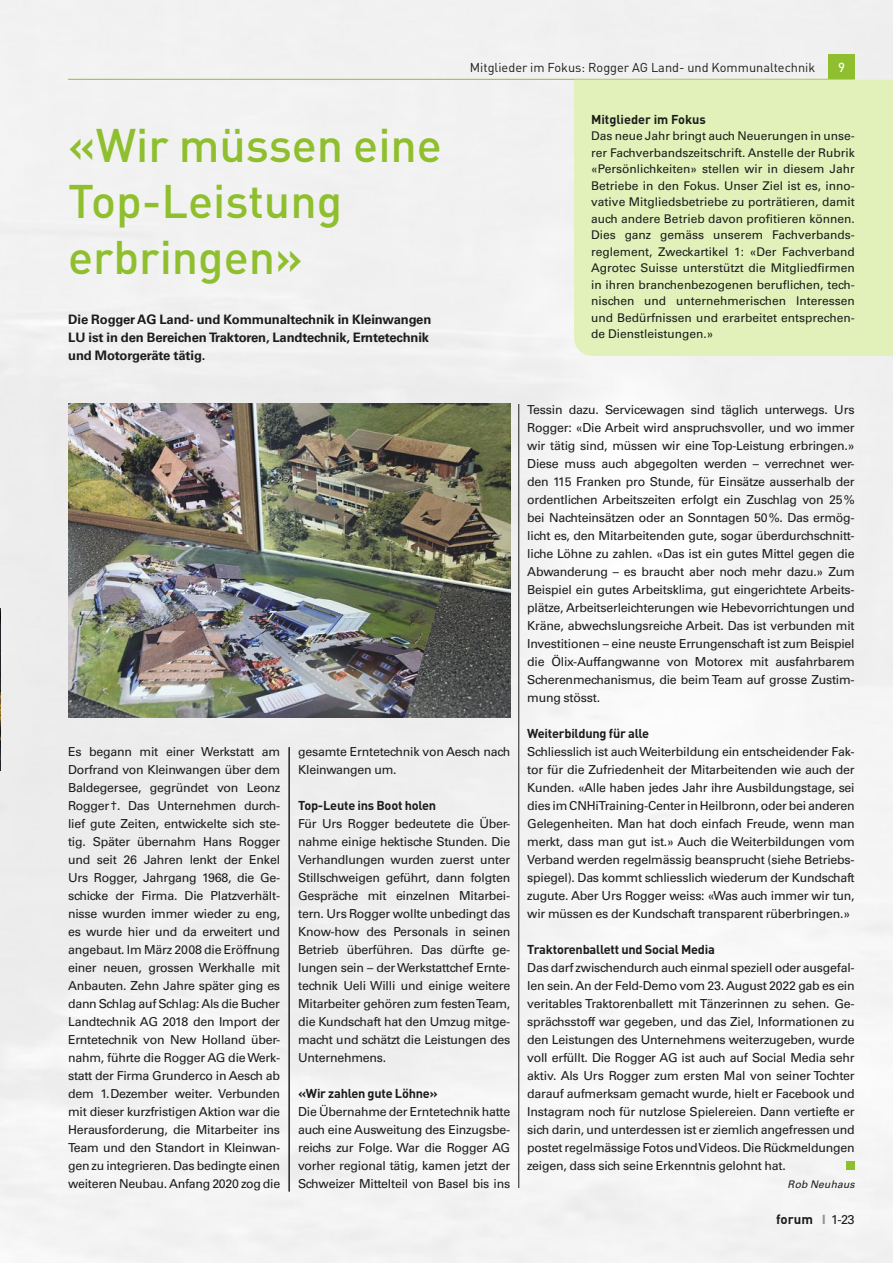
<style>
.page{position:relative;width:893px;height:1263px;background:#f2f2f2}
.page>*{position:absolute;margin:0;border:0;box-sizing:border-box;transform-origin:0 0}
.t1{font:500 46.5px/55.8px "DIN Pro";color:#8fbf2e}
.t2{font:700 13.35px "DIN Pro";color:#1c1c1c}
.t3{font:700 13.05px/18px "Univers LT Std";letter-spacing:-.01em;color:#1c1c1c}
.t4{font:500 13.05px "DIN Pro";color:#fff}
.t5{font:700 12.75px "DIN Pro";letter-spacing:-.02em;color:#1c1c1c}
.t6{font:12.75px "DIN Pro";color:#1c1c1c}
.t7{font:700 12.75px "DIN Pro";color:#1c1c1c}
.t8{font:12.3px/18px "Univers LT Std";letter-spacing:-.02em;color:#1c1c1c;text-align:justify}
.t9{font:12px/16.5px "Univers LT Std";color:#1c1c1c;text-align:justify}
.t10{font:italic 10.5px "Univers LT Std";letter-spacing:.02em;color:#1c1c1c}
.s1{font-family:"Univers LT Std";font-size:12.75px;color:#939393}
.s2{font-family:"Univers LT Std";font-weight:400;font-size:12.75px}
</style>
<div class="page">
<hr style="left:68px;top:79px;width:787px;height:1px;background:#8fbf2e">
<div style="left:828px;top:54px;width:27px;height:25px;background:#8fbf2e"></div>
<div style="left:574px;top:80px;width:319px;height:276px;background:#e1f1b9"></div>
<hr style="left:289px;top:747px;width:1px;height:444px;background:#1c1c1c">
<img style="left:68px;top:404px;width:442px;height:313px">
<div style="left:846px;top:1162px;width:9px;height:8px;background:#8fbf2e"></div>
<hr style="left:518px;top:404px;width:1px;height:784px;background:#1c1c1c">
<img style="left:0;top:609px;width:1px;height:162px">
<div style="left:0;top:798px;width:17px;height:19px;background:#ececec"></div>
<div style="left:0;top:355px;width:17px;height:20px;background:#efefef"></div>
<h1 class="t1" style="left:68px;top:123px;width:375px">«Wir müssen eine<br>Top-Leistung erbringen»</h1>
<p class="t3" style="left:68px;top:310px;width:365px">Die Rogger AG Land- und Kommunaltechnik in Kleinwangen<br>LU ist in den Bereichen Traktoren, Landtechnik, Erntetechnik und Motorgeräte tätig.</p>
<p class="t6" style="left:470px;top:59px;width:347px">Mitglieder im Fokus: Rogger AG Land- und Kommunaltechnik</p>
<p class="t4" style="left:838px;top:63px;width:8px">9</p>
<p class="t7" style="left:591px;top:112px;width:116px">Mitglieder im Fokus</p>
<p class="t9" style="left:591px;top:128px;width:265px">Das neue Jahr bringt auch Neuerungen in unse&shy;rer Fachverbandszeitschrift. Anstelle der Rubrik «Persönlichkeiten» stellen wir in diesem Jahr Betriebe in den Fokus. Unser Ziel ist es, inno&shy;vative Mitgliedsbetriebe zu porträtieren, damit auch andere Betrieb davon profitieren können.<br>Dies ganz gemäss unserem Fachverbands&shy;reglement, Zweckartikel 1: «Der Fachverband Agrotec Suisse unterstützt die Mitgliedfirmen in ihren branchenbezogenen beruflichen, tech&shy;nischen und unternehmerischen Interessen und Bedürfnissen und erarbeitet entsprechen&shy;de Dienstleistungen.»</p>
<p class="t8" style="left:68px;top:743px;width:214px">Es begann mit einer Werkstatt am Dorfrand von Kleinwangen über dem Baldegersee, gegründet von Leonz Rogger†. Das Unternehmen durch&shy;lief gute Zeiten, entwickelte sich ste&shy;tig. Später übernahm Hans Rogger und seit 26 Jahren lenkt der Enkel Urs Rogger, Jahrgang 1968, die Ge&shy;schicke der Firma. Die Platzverhält&shy;nisse wurden immer wieder zu eng, es wurde hier und da erweitert und angebaut. Im März 2008 die Eröffnung einer neuen, grossen Werkhalle mit Anbauten. Zehn Jahre später ging es dann Schlag auf Schlag: Als die Bucher Landtechnik AG 2018 den Import der Erntetechnik von New Holland über&shy;nahm, führte die Rogger AG dieWerk&shy;statt der Firma Grunderco in Aesch ab dem 1.Dezember weiter. Verbunden mit dieser kurzfristigen Aktion war die Herausforderung, die Mitarbeiter ins Team und den Standort in Kleinwan&shy;gen zu integrieren. Das bedingte einen weiteren Neubau. Anfang 2020 zog die</p>
<p class="t8" style="left:298px;top:743px;width:214px">gesamte Erntetechnik von Aesch nach<br>Kleinwangen um.</p>
<p class="t5" style="left:298px;top:798px;width:139px">Top-Leute ins Boot holen</p>
<p class="t8" style="left:298px;top:815px;width:214px">Für Urs Rogger bedeutete die Über&shy;nahme einige hektische Stunden. Die Verhandlungen wurden zuerst unter Stillschweigen geführt, dann folgten Gespräche mit einzelnen Mitarbei&shy;tern. Urs Rogger wollte unbedingt das Know-how des Personals in seinen Betrieb überführen. Das dürfte ge&shy;lungen sein – der Werkstattchef Ernte&shy;technik Ueli Willi und einige weitere Mitarbeiter gehören zum festenTeam, die Kundschaft hat den Umzug mitge&shy;macht und schätzt die Leistungen des Unternehmens.</p>
<p class="t5" style="left:298px;top:1086px;width:141px">«Wir zahlen gute Löhne»</p>
<p class="t8" style="left:298px;top:1103px;width:214px">Die Übernahme der Erntetechnik hatte auch eine Ausweitung des Einzugsbe&shy;reichs zur Folge. War die Rogger AG vorher regional tätig, kamen jetzt der Schweizer Mittelteil von Basel bis ins</p>
<p class="t8" style="left:527px;top:401px;width:329px">Tessin dazu. Servicewagen sind täglich unterwegs. Urs Rogger: «Die Arbeit wird anspruchsvoller, und wo immer wir tätig sind, müssen wir eine Top-Leistung erbringen.» Diese muss auch abgegolten werden – verrechnet wer&shy;den 115 Franken pro Stunde, für Einsätze ausserhalb der ordentlichen Arbeitszeiten erfolgt ein Zuschlag von 25% bei Nachteinsätzen oder an Sonntagen 50%. Das ermög&shy;licht es, den Mitarbeitenden gute, sogar überdurchschnitt&shy;liche Löhne zu zahlen. «Das ist ein gutes Mittel gegen die Abwanderung – es braucht aber noch mehr dazu.» Zum Beispiel ein gutes Arbeitsklima, gut eingerichtete Arbeits&shy;plätze, Arbeitserleichterungen wie Hebevorrichtungen und Kräne, abwechslungsreiche Arbeit. Das ist verbunden mit Investitionen – eine neuste Errungenschaft ist zum Beispiel die Ölix-Auffangwanne von Motorex mit ausfahrbarem Scherenmechanismus, die beim Team auf grosse Zustim&shy;mung stösst.</p>
<p class="t5" style="left:527px;top:726px;width:123px">Weiterbildung für alle</p>
<p class="t8" style="left:527px;top:743px;width:329px">Schliesslich ist auchWeiterbildung ein entscheidender Fak&shy;tor für die Zufriedenheit der Mitarbeitenden wie auch der Kunden. «Alle haben jedes Jahr ihre Ausbildungstage, sei dies im CNHiTraining-Center in Heilbronn, oder bei anderen Gelegenheiten. Man hat doch einfach Freude, wenn man merkt, dass man gut ist.» Auch die Weiterbildungen vom Verband werden regelmässig beansprucht (siehe Betriebs&shy;spiegel). Das kommt schliesslich wiederum der Kundschaft zugute. Aber Urs Rogger weiss: «Was auch immer wir tun, wir müssen es der Kundschaft transparent rüberbringen.»</p>
<p class="t5" style="left:527px;top:942px;width:189px">Traktorenballett und Social Media</p>
<p class="t8" style="left:527px;top:959px;width:329px">Das darf zwischendurch auch einmal speziell oder ausgefal&shy;len sein. An der Feld-Demo vom 23. August 2022 gab es ein veritables Traktorenballett mit Tänzerinnen zu sehen. Ge&shy;sprächsstoff war gegeben, und das Ziel, Informationen zu den Leistungen des Unternehmens weiterzugeben, wurde voll erfüllt. Die Rogger AG ist auch auf Social Media sehr aktiv. Als Urs Rogger zum ersten Mal von seiner Tochter darauf aufmerksam gemacht wurde, hielt er Facebook und Instagram noch für nutzlose Spielereien. Dann vertiefte er sich darin, und unterdessen ist er ziemlich angefressen und postet regelmässige Fotos undVideos. Die Rückmeldungen zeigen, dass sich seine Erkenntnis gelohnt hat.</p>
<p class="t10" style="left:788px;top:1180px;width:69px">Rob Neuhaus</p>
<p class="t2" style="left:776px;top:1212px;width:80px">forum <span class="s1">I</span> <span class="s2">1-23</span></p>
</div>
